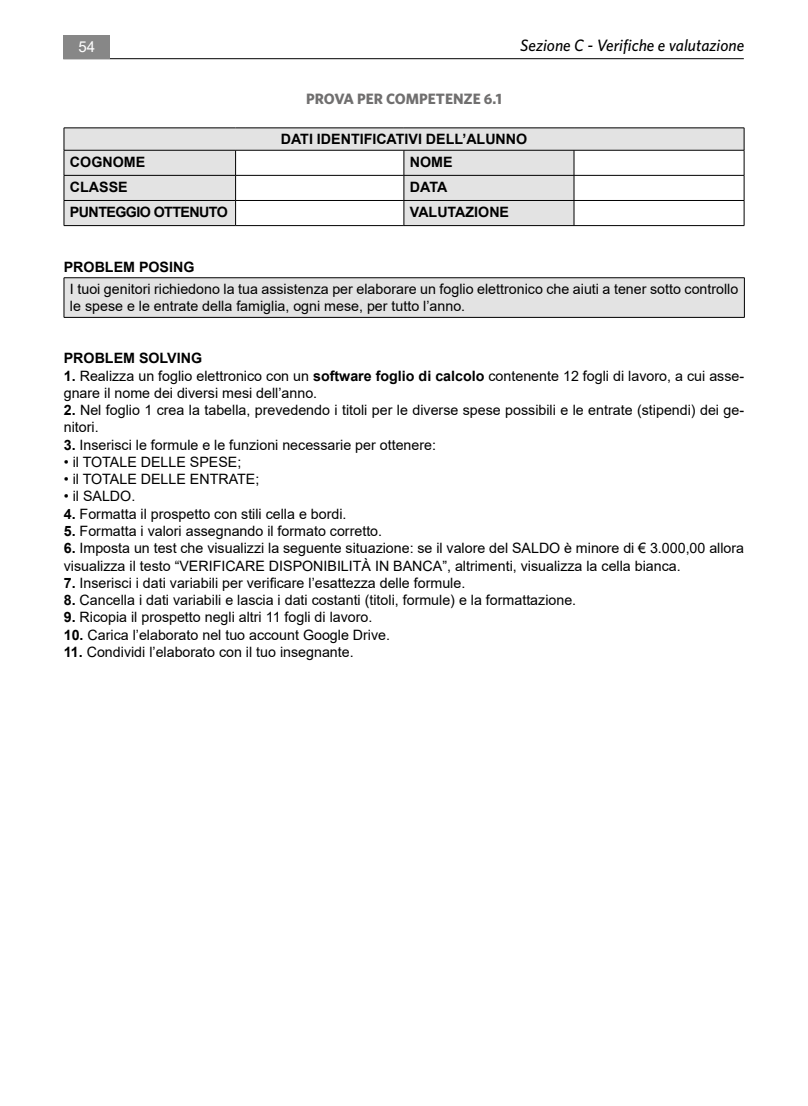
<style>
.page{position:relative;width:808px;height:1106px;background:#fff}
.page>*{position:absolute;margin:0;border:0;box-sizing:border-box;transform-origin:0 0}
.t1{font:italic 500 16.5px "Whitney";color:#000}
.t2{font:700 15px "Whitney";color:#706f6f}
.t3{font:15px "Arial";color:#fff}
.t4{font:14.25px/17.2px "Arial";color:#000}
.t5{font:700 14.25px "Arial";color:#000}
.t6{font:700 14.25px "Arial";letter-spacing:-.04em;color:#000}
.s1{font-weight:700}
</style>
<div class="page">
<hr style="left:63px;top:58px;width:681px;height:1px;background:#000">
<div style="left:64px;top:35px;width:46px;height:23px;background:#878787"></div>
<svg style="left:65px;top:129px;width:679px;height:96px;fill:#e3e3e3"></svg>
<hr style="left:64px;top:128px;width:172px;height:1px;background:#000">
<hr style="left:236px;top:128px;width:168px;height:1px;background:#000">
<hr style="left:404px;top:128px;width:170px;height:1px;background:#000">
<hr style="left:574px;top:128px;width:170px;height:1px;background:#000">
<hr style="left:64px;top:150px;width:172px;height:1px;background:#000">
<hr style="left:236px;top:150px;width:168px;height:1px;background:#000">
<hr style="left:404px;top:150px;width:170px;height:1px;background:#000">
<hr style="left:574px;top:150px;width:170px;height:1px;background:#000">
<hr style="left:64px;top:175px;width:172px;height:1px;background:#000">
<hr style="left:236px;top:175px;width:168px;height:1px;background:#000">
<hr style="left:404px;top:175px;width:170px;height:1px;background:#000">
<hr style="left:574px;top:175px;width:170px;height:1px;background:#000">
<hr style="left:64px;top:200px;width:172px;height:1px;background:#000">
<svg style="left:64px;top:128px;width:1px;height:97px"></svg>
<hr style="left:236px;top:200px;width:168px;height:1px;background:#000">
<svg style="left:235px;top:150px;width:1px;height:75px"></svg>
<hr style="left:404px;top:200px;width:170px;height:1px;background:#000">
<svg style="left:404px;top:150px;width:1px;height:75px"></svg>
<hr style="left:574px;top:200px;width:170px;height:1px;background:#000">
<svg style="left:574px;top:150px;width:1px;height:75px"></svg>
<svg style="left:744px;top:128px;width:1px;height:97px"></svg>
<hr style="left:64px;top:225px;width:172px;height:1px;background:#000">
<hr style="left:236px;top:225px;width:168px;height:1px;background:#000">
<hr style="left:404px;top:225px;width:170px;height:1px;background:#000">
<hr style="left:574px;top:225px;width:170px;height:1px;background:#000">
<div style="left:64px;top:278px;width:680px;height:39px;background:#e3e3e3"></div>
<hr style="left:64px;top:277px;width:680px;height:1px;background:#000">
<hr style="left:64px;top:278px;width:1px;height:39px;background:#000">
<hr style="left:744px;top:278px;width:1px;height:39px;background:#000">
<hr style="left:64px;top:317px;width:680px;height:1px;background:#000">
<p class="t3" style="left:79px;top:37px;width:18px">54</p>
<p class="t1" style="left:520px;top:35px;width:225px">Sezione C - Verifiche e valutazione</p>
<p class="t2" style="left:306px;top:90px;width:197px">PROVA PER COMPETENZE 6.1</p>
<p class="t5" style="left:281px;top:129px;width:248px">DATI IDENTIFICATIVI DELL’ALUNNO</p>
<p class="t5" style="left:70px;top:152px;width:77px">COGNOME</p>
<p class="t5" style="left:410px;top:152px;width:44px">NOME</p>
<p class="t5" style="left:70px;top:177px;width:59px">CLASSE</p>
<p class="t5" style="left:410px;top:177px;width:39px">DATA</p>
<p class="t6" style="left:70px;top:202px;width:159px">PUNTEGGIO OTTENUTO</p>
<p class="t5" style="left:410px;top:202px;width:101px">VALUTAZIONE</p>
<p class="t5" style="left:64px;top:256px;width:132px">PROBLEM POSING</p>
<p class="t4" style="left:70px;top:280px;width:670px">I tuoi genitori richiedono la tua assistenza per elaborare un foglio elettronico che aiuti a tener sotto controllo le spese e le entrate della famiglia, ogni mese, per tutto l’anno.</p>
<p class="t5" style="left:64px;top:348px;width:140px">PROBLEM SOLVING</p>
<p class="t4" style="left:64px;top:367px;width:682px"><span class="s1">1.</span> Realizza un foglio elettronico con un <span class="s1">software foglio di calcolo</span> contenente 12 fogli di lavoro, a cui asse&shy;gnare il nome dei diversi mesi dell’anno.</p>
<p class="t4" style="left:64px;top:401px;width:682px"><span class="s1">2.</span> Nel foglio 1 crea la tabella, prevedendo i titoli per le diverse spese possibili e le entrate (stipendi) dei ge&shy;nitori.</p>
<p class="t4" style="left:64px;top:436px;width:374px"><span class="s1">3.</span> Inserisci le formule e le funzioni necessarie per ottenere:</p>
<p class="t4" style="left:64px;top:453px;width:179px">• il TOTALE DELLE SPESE;</p>
<p class="t4" style="left:64px;top:470px;width:197px">• il TOTALE DELLE ENTRATE;</p>
<p class="t4" style="left:64px;top:488px;width:73px">• il SALDO.</p>
<p class="t4" style="left:64px;top:505px;width:284px"><span class="s1">4.</span> Formatta il prospetto con stili cella e bordi.</p>
<p class="t4" style="left:64px;top:522px;width:320px"><span class="s1">5.</span> Formatta i valori assegnando il formato corretto.</p>
<p class="t4" style="left:64px;top:539px;width:682px"><span class="s1">6.</span> Imposta un test che visualizzi la seguente situazione: se il valore del SALDO è minore di € 3.000,00 allora visualizza il testo “VERIFICARE DISPONIBILITÀ IN BANCA”, altrimenti, visualizza la cella bianca.</p>
<p class="t4" style="left:64px;top:574px;width:403px"><span class="s1">7.</span> Inserisci i dati variabili per verificare l’esattezza delle formule.</p>
<p class="t4" style="left:64px;top:591px;width:514px"><span class="s1">8.</span> Cancella i dati variabili e lascia i dati costanti (titoli, formule) e la formattazione.</p>
<p class="t4" style="left:64px;top:608px;width:310px"><span class="s1">9.</span> Ricopia il prospetto negli altri 11 fogli di lavoro.</p>
<p class="t4" style="left:64px;top:626px;width:328px"><span class="s1">10.</span> Carica l’elaborato nel tuo account Google Drive.</p>
<p class="t4" style="left:64px;top:643px;width:291px"><span class="s1">11.</span> Condividi l’elaborato con il tuo insegnante.</p>
</div>
